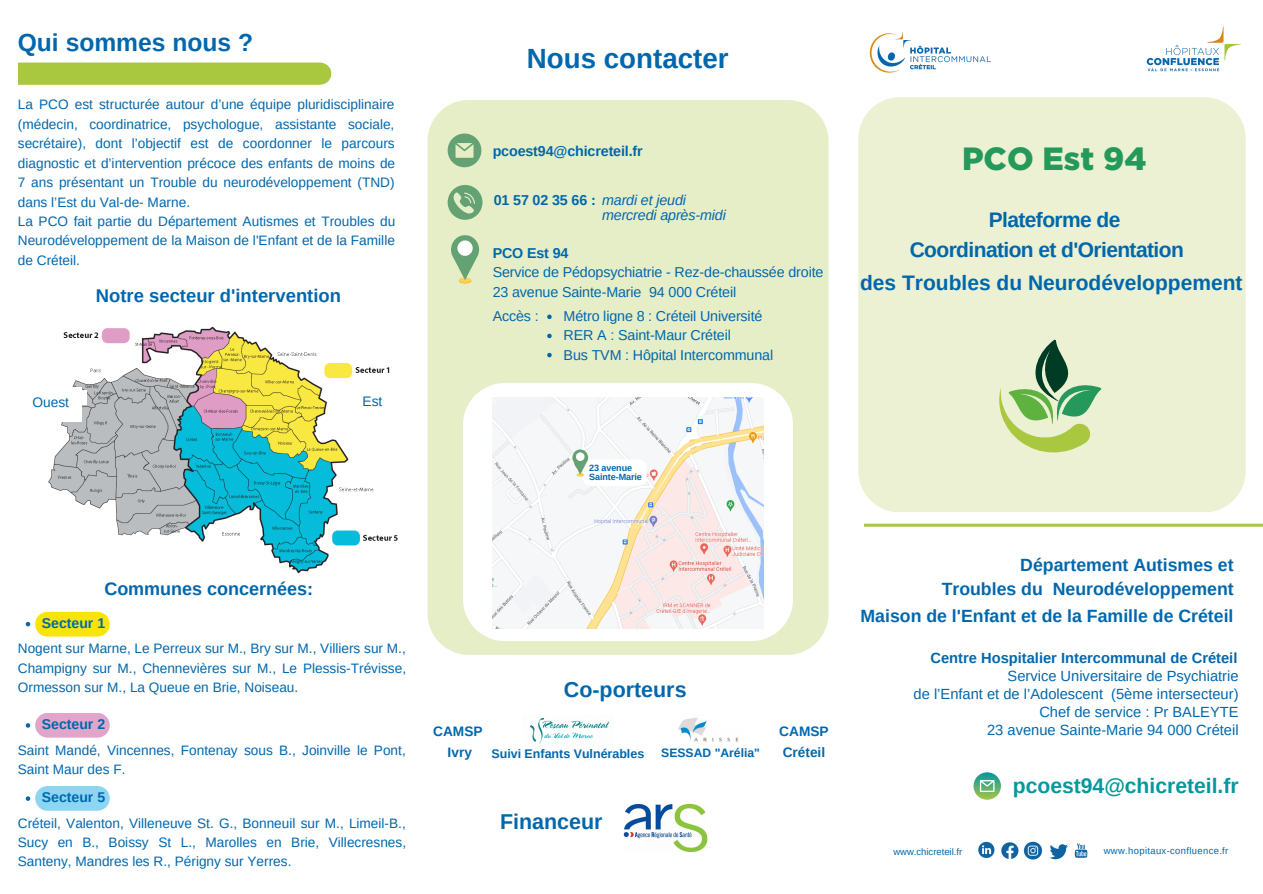
<style>
.page{position:relative;width:1263px;height:894px;background:#fff}
.page>*{position:absolute;margin:0;border:0;box-sizing:border-box;transform-origin:0 0}
.t1{font:900 32.1px "Gotham";color:#25995c}
.t2{font:700 27.75px "Arimo";color:#0067ad}
.t3{font:700 24.6px "Arimo";color:#0067ad}
.t4{font:700 21.45px "Arimo";color:#0067ad}
.t5{font:700 21.15px "Arimo";color:#03989e}
.t6{font:700 21px "Arimo";letter-spacing:-.025em;color:#0067ad}
.t7{font:700 21px "Arimo";color:#0067ad}
.t8{font:700 18.45px "Arimo";color:#0067ad}
.t9{font:700 18px "Arimo";color:#0067ad}
.t10{font:700 17.7px/25.5px "Arimo";color:#0067ad;text-align:right}
.t11{font:14.7px/18px "Arimo";color:#0067ad;text-align:right}
.t12{font:700 14.7px "Arimo";color:#0067ad}
.t13{font:14.25px/19px "Arimo";letter-spacing:-.01em;color:#0067ad}
.t14{font:italic 14.25px "Arimo";letter-spacing:-.01em;color:#0067ad}
.t15{font:700 14.25px "Arimo";letter-spacing:-.01em;color:#0067ad}
.t16{font:700 14.1px "Arimo";color:#0067ad}
.t17{font:13.8px "Arimo";color:#0067ad}
.t18{font:13.65px/19.4px "Arimo";color:#0067ad;text-align:justify}
.t19{font:700 13.65px/20.2px "Arimo";color:#0067ad;text-align:center}
.t20{font:700 12.45px "Arimo";color:#0067ad}
.t21{font:700 12.15px "Arimo";color:#0067ad}
.t22{font:9.45px "Arimo";letter-spacing:.035em;color:#0067ad}
.t23{font:9.45px "Arimo";color:#0067ad}
.t24{font:700 9px/9px "Arimo";letter-spacing:-.01em;color:#0067ad}
.s1{font-weight:700;font-style:normal}
</style>
<div class="page">
<img style="left:1146px;top:26px;width:95px;height:46px">
<img style="left:869px;top:31px;width:122px;height:42px">
<div style="left:858px;top:97px;width:388px;height:414px;background:#ebf1d2"></div>
<div style="left:18px;top:63px;width:313px;height:22px;background:#aac740"></div>
<svg style="left:864px;top:523px;width:399px;height:3px"></svg>
<img style="left:978px;top:841px;width:13px;height:17px">
<img style="left:991px;top:842px;width:26px;height:17px">
<img style="left:1017px;top:841px;width:21px;height:19px">
<img style="left:1038px;top:843px;width:23px;height:17px">
<img style="left:1061px;top:843px;width:27px;height:15px">
<svg style="left:973px;top:772px;width:28px;height:27px"></svg>
<svg style="left:980px;top:779px;width:14px;height:12px"></svg>
<div style="left:427px;top:100px;width:402px;height:554px;background:#e6eec8"></div>
<svg style="left:448px;top:133px;width:33px;height:34px"></svg>
<svg style="left:448px;top:185px;width:34px;height:35px"></svg>
<svg style="left:463px;top:383px;width:330px;height:258px"></svg>
<div style="left:546px;top:392px;width:59px;height:17px;background:#fff;border-radius:4px"></div>
<div style="left:459px;top:278px;width:12px;height:5px;background:#f9b739;border-radius:50%"></div>
<div style="left:459px;top:277px;width:12px;height:6px;background:#fcd24f;border-radius:50%"></div>
<svg style="left:451px;top:235px;width:28px;height:45px"></svg>
<div style="left:457px;top:240px;width:16px;height:16px;background:#fff;border-radius:50%"></div>
<img style="left:492px;top:397px;width:271px;height:231px">
<svg style="left:982px;top:335px;width:119px;height:136px;background:#c3d9ab"></svg>
<img style="left:48px;top:326px;width:350px;height:248px">
<div style="left:9px;top:387px;width:72px;height:34px;background:#fff"></div>
<div style="left:18px;top:390px;width:69px;height:14px;background:#fff"></div>
<svg style="left:572px;top:449px;width:74px;height:37px"></svg>
<div style="left:576px;top:452px;width:8px;height:9px;background:#fff;border-radius:50%"></div>
<img style="left:624px;top:804px;width:83px;height:47px">
<img style="left:679px;top:718px;width:60px;height:24px">
<img style="left:530px;top:717px;width:79px;height:27px">
<svg style="left:26px;top:611px;width:84px;height:25px"></svg>
<svg style="left:26px;top:713px;width:84px;height:24px"></svg>
<svg style="left:26px;top:786px;width:84px;height:24px;background:#9edbf2"></svg>
<svg style="left:547px;top:314px;width:5px;height:5px"></svg>
<svg style="left:547px;top:333px;width:5px;height:5px"></svg>
<svg style="left:547px;top:353px;width:5px;height:4px"></svg>
<h3 class="t3" style="left:18px;top:28px;width:237px">Qui sommes nous ?</h3>
<p class="t18" style="left:18px;top:95px;width:379px;text-align:left">La PCO est structurée autour d’une équipe pluridisciplinaire (médecin, coordinatrice, psychologue, assistante sociale, secrétaire), dont l’objectif est de coordonner le parcours diagnostic et d’intervention précoce des enfants de moins de 7 ans présentant un Trouble du neurodéveloppement (TND) dans l’Est du Val-de- Marne.<br>La PCO fait partie du Département Autismes et Troubles du Neurodéveloppement de la Maison de l'Enfant et de la Famille de Créteil.</p>
<h3 class="t8" style="left:96px;top:285px;width:247px">Notre secteur d'intervention</h3>
<p class="t17" style="left:32px;top:394px;width:38px">Ouest</p>
<p class="t17" style="left:363px;top:394px;width:21px">Est</p>
<h2 class="t2" style="left:527px;top:43px;width:203px">Nous contacter</h2>
<p class="t15" style="left:493px;top:143px;width:152px">pcoest94@chicreteil.fr</p>
<p class="t14" style="left:494px;top:192px;width:194px"><span class="s1">01 57 02 35 66 :</span> mardi et jeudi</p>
<p class="t14" style="left:602px;top:207px;width:125px">mercredi après-midi</p>
<h1 class="t1" style="left:962px;top:139px;width:186px">PCO Est 94</h1>
<h3 class="t6" style="left:989px;top:208px;width:133px">Plateforme de</h3>
<p class="t15" style="left:493px;top:245px;width:77px">PCO Est 94</p>
<h3 class="t6" style="left:910px;top:237px;width:276px">Coordination et d'Orientation</h3>
<p class="t13" style="left:493px;top:263px;width:332px">Service de Pédopsychiatrie - Rez-de-chaussée droite<br>23 avenue Sainte-Marie 94 000 Créteil</p>
<p class="t13" style="left:493px;top:307px;width:48px">Accès :</p>
<p class="t13" style="left:564px;top:307px;width:211px">Métro ligne 8 : Créteil Université<br>RER A : Saint-Maur Créteil<br>Bus TVM : Hôpital Intercommunal</p>
<h3 class="t7" style="left:860px;top:271px;width:384px">des Troubles du Neurodéveloppement</h3>
<p class="t24" style="left:589px;top:463px;width:54px">23 avenue<br>Sainte-Marie</p>
<h3 class="t9" style="left:104px;top:579px;width:210px">Communes concernées:</h3>
<p class="t16" style="left:42px;top:614px;width:65px">Secteur 1</p>
<p class="t18" style="left:18px;top:639px;width:390px">Nogent sur Marne, Le Perreux sur M., Bry sur M., Villiers sur M., Champigny sur M., Chennevières sur M., Le Plessis-Trévisse, Ormesson sur M., La Queue en Brie, Noiseau.</p>
<p class="t16" style="left:42px;top:715px;width:65px">Secteur 2</p>
<p class="t18" style="left:18px;top:740px;width:389px">Saint Mandé, Vincennes, Fontenay sous B., Joinville le Pont,<br>Saint Maur des F.</p>
<p class="t16" style="left:42px;top:789px;width:65px">Secteur 5</p>
<p class="t18" style="left:18px;top:813px;width:390px">Créteil, Valenton, Villeneuve St. G., Bonneuil sur M., Limeil-B., Sucy en B., Boissy St L., Marolles en Brie, Villecresnes, Santeny, Mandres les R., Périgny sur Yerres.</p>
<p class="t10" style="left:860px;top:551px;width:375px">Département Autismes et<br>Troubles du Neurodéveloppement<br>Maison de l'Enfant et de la Famille de Créteil</p>
<p class="t19" style="left:433px;top:721px;width:51px">CAMSP<br>Ivry</p>
<p class="t12" style="left:930px;top:650px;width:308px">Centre Hospitalier Intercommunal de Créteil</p>
<h3 class="t4" style="left:564px;top:677px;width:124px">Co-porteurs</h3>
<p class="t11" style="left:914px;top:666px;width:326px">Service Universitaire de Psychiatrie<br>de l’Enfant et de l’Adolescent (5ème intersecteur)<br>Chef de service : Pr BALEYTE<br>23 avenue Sainte-Marie 94 000 Créteil</p>
<p class="t19" style="left:779px;top:721px;width:51px">CAMSP</p>
<p class="t20" style="left:491px;top:746px;width:154px">Suivi Enfants Vulnérables</p>
<p class="t21" style="left:661px;top:745px;width:100px">SESSAD "Arélia"</p>
<p class="t19" style="left:783px;top:741px;width:44px">Créteil</p>
<h3 class="t4" style="left:500px;top:809px;width:104px">Financeur</h3>
<h3 class="t5" style="left:1013px;top:773px;width:227px">pcoest94@chicreteil.fr</h3>
<p class="t23" style="left:893px;top:845px;width:70px">www.chicreteil.fr</p>
<p class="t22" style="left:1104px;top:845px;width:126px">www.hopitaux-confluence.fr</p>
</div>
